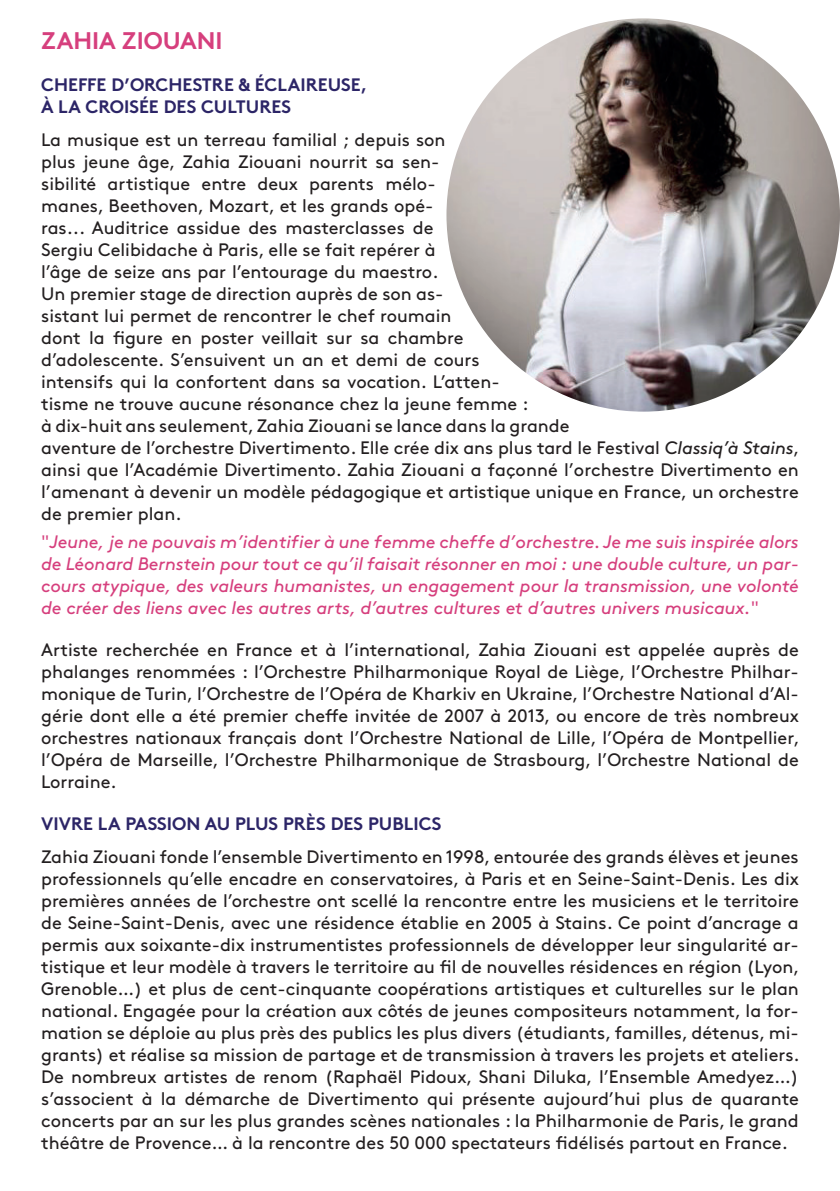
<style>
.page{position:relative;width:840px;height:1191px;background:#fff}
.page>*{position:absolute;margin:0;border:0;box-sizing:border-box;transform-origin:0 0}
.t1{font:24px "Brown Bold Alt";color:#d63f7d}
.t2{font:18px/22px "Brown";color:#231f20;text-align:justify}
.t3{font:italic 18px/22px "Brown";color:#d63f7d;text-align:justify}
.t4{font:18px/22px "Brown Bold Alt";color:#2c2567}
.s1{font-style:italic}
.s2{font-style:normal}
</style>
<div class="page">
<img style="left:446px;top:18px;width:393px;height:393px;border-radius:197px">
<h1 class="t1" style="left:41px;top:21px;width:183px">ZAHIA ZIOUANI</h1>
<p class="t4" style="left:41px;top:72px;width:328px">CHEFFE D’ORCHESTRE &amp; ÉCLAIREUSE,<br>À LA CROISÉE DES CULTURES</p>
<p class="t2" style="left:41px;top:127px;width:759px;text-align:left">La musique est un terreau familial ; depuis son<br>plus jeune âge, Zahia Ziouani nourrit sa sen-<br>sibilité artistique entre deux parents mélo-<br>manes, Beethoven, Mozart, et les grands opé-<br>ras... Auditrice assidue des masterclasses de<br>Sergiu Celibidache à Paris, elle se fait repérer à<br>l’âge de seize ans par l’entourage du maestro.<br>Un premier stage de direction auprès de son as-<br>sistant lui permet de rencontrer le chef roumain<br>dont la figure en poster veillait sur sa chambre<br>d’adolescente. S’ensuivent un an et demi de cours<br>intensifs qui la confortent dans sa vocation. L’atten-<br>tisme ne trouve aucune résonance chez la jeune femme :<br>à dix-huit ans seulement, Zahia Ziouani se lance dans la grande<br>aventure de l’orchestre Divertimento. Elle crée dix ans plus tard le Festival <span class="s1">Classiq’à Stains</span>, ainsi que l’Académie Divertimento. Zahia Ziouani a façonné l’orchestre Divertimento en l’amenant à devenir un modèle pédagogique et artistique unique en France, un orchestre de premier plan.</p>
<p class="t3" style="left:41px;top:529px;width:758px"><span class="s2">"</span>Jeune, je ne pouvais m’identifier à une femme cheffe d’orchestre. Je me suis inspirée alors de Léonard Bernstein pour tout ce qu’il faisait résonner en moi : une double culture, un par&shy;cours atypique, des valeurs humanistes, un engagement pour la transmission, une volonté de créer des liens avec les autres arts, d’autres cultures et d’autres univers musicaux.<span class="s2">"</span></p>
<p class="t2" style="left:41px;top:637px;width:759px">Artiste recherchée en France et à l’international, Zahia Ziouani est appelée auprès de phalanges renommées : l’Orchestre Philharmonique Royal de Liège, l’Orchestre Philhar&shy;monique de Turin, l’Orchestre de l’Opéra de Kharkiv en Ukraine, l’Orchestre National d’Al&shy;gérie dont elle a été premier cheffe invitée de 2007 à 2013, ou encore de très nombreux orchestres nationaux français dont l’Orchestre National de Lille, l’Opéra de Montpellier, l’Opéra de Marseille, l’Orchestre Philharmonique de Strasbourg, l’Orchestre National de Lorraine.</p>
<p class="t4" style="left:41px;top:810px;width:401px">VIVRE LA PASSION AU PLUS PRÈS DES PUBLICS</p>
<p class="t2" style="left:41px;top:844px;width:759px">Zahia Ziouani fonde l’ensemble Divertimento en 1998, entourée des grands élèves et jeunes professionnels qu’elle encadre en conservatoires, à Paris et en Seine-Saint-Denis. Les dix premières années de l’orchestre ont scellé la rencontre entre les musiciens et le territoire de Seine-Saint-Denis, avec une résidence établie en 2005 à Stains. Ce point d’ancrage a permis aux soixante-dix instrumentistes professionnels de développer leur singularité ar&shy;tistique et leur modèle à travers le territoire au fil de nouvelles résidences en région (Lyon, Grenoble…) et plus de cent-cinquante coopérations artistiques et culturelles sur le plan national. Engagée pour la création aux côtés de jeunes compositeurs notamment, la for&shy;mation se déploie au plus près des publics les plus divers (étudiants, familles, détenus, mi&shy;grants) et réalise sa mission de partage et de transmission à travers les projets et ateliers.<br>De nombreux artistes de renom (Raphaël Pidoux, Shani Diluka, l’Ensemble Amedyez…) s’associent à la démarche de Divertimento qui présente aujourd’hui plus de quarante concerts par an sur les plus grandes scènes nationales : la Philharmonie de Paris, le grand théâtre de Provence… à la rencontre des 50 000 spectateurs fidélisés partout en France.</p>
</div>
